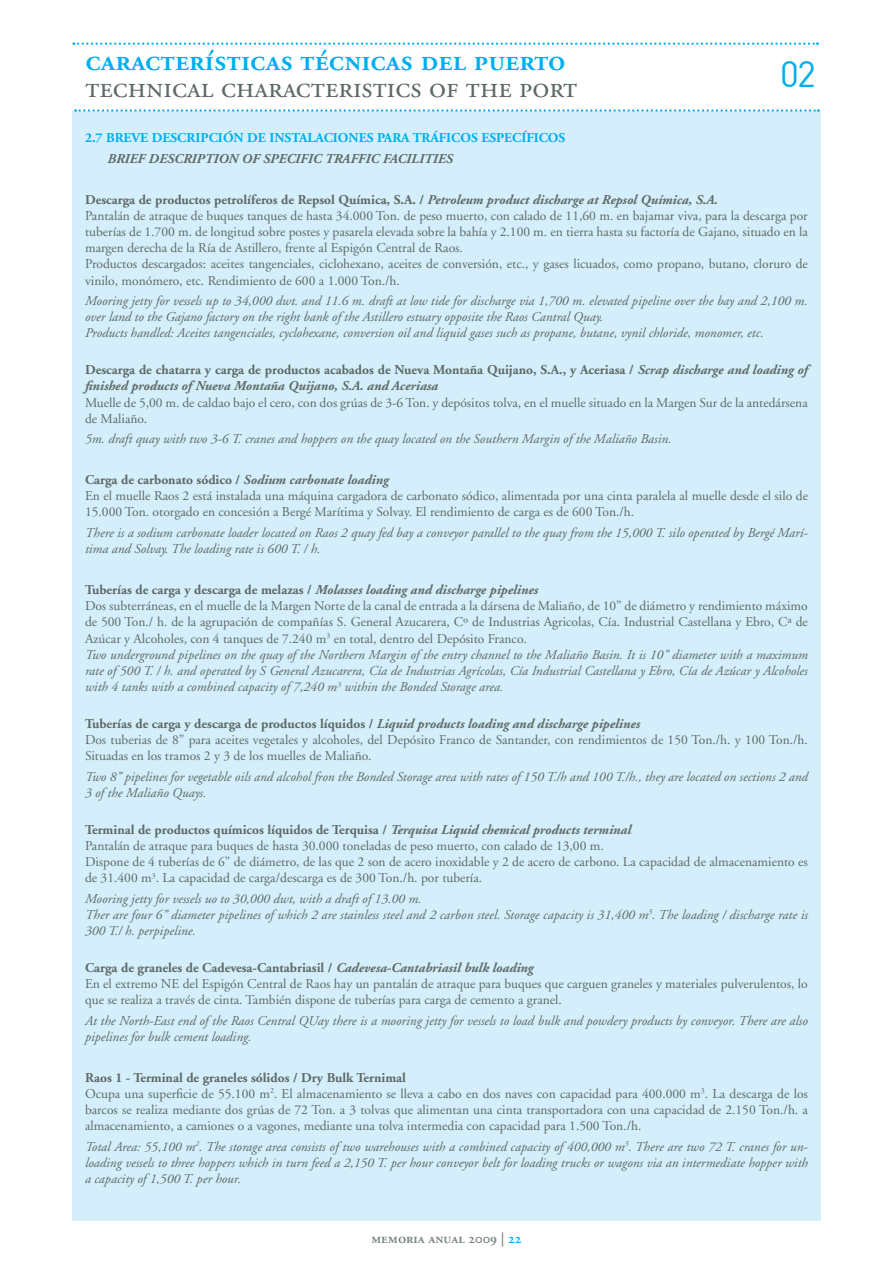
<style>
.page{position:relative;width:893px;height:1263px;background:#fff}
.page>*{position:absolute;margin:0;border:0;box-sizing:border-box;transform-origin:0 0}
.t1{font:36px "DIN";color:#00aeef}
.t2{font:30px "Adobe Garamond Regular SC";color:#5d6966}
.t3{font:30px "Adobe Garamond Semibold SC";color:#00aeef}
.t4{font:14.25px "Adobe Garamond Semibold SC";color:#788482}
.t5{font:13.5px/16.2px "Adobe Garamond";color:#5d6966}
.t6{font:italic 13.5px/16.2px "Adobe Garamond";color:#5d6966}
.t7{font:700 13.5px/16.2px "Adobe Garamond";color:#5d6966}
.t8{font:italic 700 13.5px "Adobe Garamond";color:#5d6966}
.t9{font:700 13.5px "Adobe Garamond";color:#00aeef}
.s1{font-style:italic}
.s2{font-style:normal}
.s3{color:#00aeef}
</style>
<div class="page">
<div style="left:72px;top:111px;width:749px;height:1109px;background:#d4effb"></div>
<svg style="left:73px;top:43px;width:745px;height:2px"></svg>
<svg style="left:75px;top:109px;width:744px;height:3px"></svg>
<p class="t3" style="left:85px;top:44px;width:481px">características técnicas del puerto</p>
<p class="t2" style="left:85px;top:72px;width:493px">technical characteristics of the port</p>
<p class="t1" style="left:780px;top:52px;width:37px">02</p>
<p class="t9" style="left:85px;top:131px;width:482px">2.7 BREVE DESCRIPCIÓN DE INSTALACIONES PARA TRÁFICOS ESPECÍFICOS</p>
<p class="t8" style="left:108px;top:151px;width:347px">BRIEF DESCRIPTION OF SPECIFIC TRAFFIC FACILITIES</p>
<p class="t7" style="left:85px;top:191px;width:634px">Descarga de productos petrolíferos de Repsol Química, S.A. / <span class="s1">Petroleum product discharge at Repsol Química, S.A.</span></p>
<p class="t5" style="left:85px;top:208px;width:724px;text-align:justify">Pantalán de atraque de buques tanques de hasta 34.000 Ton. de peso muerto, con calado de 11,60 m. en bajamar viva, para la descarga por tuberías de 1.700 m. de longitud sobre postes y pasarela elevada sobre la bahía y 2.100 m. en tierra hasta su factoría de Gajano, situado en la margen derecha de la Ría de Astillero, frente al Espigón Central de Raos.</p>
<p class="t5" style="left:85px;top:256px;width:724px">Productos descargados: aceites tangenciales, ciclohexano, aceites de conversión, etc., y gases licuados, como propano, butano, cloruro de vinilo, monómero, etc. Rendimiento de 600 a 1.000 Ton./h.</p>
<p class="t6" style="left:85px;top:293px;width:724px">Mooring jetty for vessels up to 34,000 dwt. and 11.6 m. draft at low tide for discharge via 1,700 m. elevated pipeline over the bay and 2,100 m. over land to the Gajano factory on the right bank of the Astillero estuary opposite the Raos Cantral Quay.</p>
<p class="t6" style="left:85px;top:325px;width:680px">Products handled: Aceites tangenciales, cyclohexane, conversion oil and liquid gases such as propane, butane, vynil chloride, monomer, etc.</p>
<p class="t7" style="left:85px;top:362px;width:724px">Descarga de chatarra y carga de productos acabados de Nueva Montaña Quijano, S.A., y Aceriasa / <span class="s1">Scrap discharge and loading of finished products of Nueva Montaña Quijano, S.A. and Aceriasa</span></p>
<p class="t5" style="left:85px;top:394px;width:724px">Muelle de 5,00 m. de caldao bajo el cero, con dos grúas de 3-6 Ton. y depósitos tolva, en el muelle situado en la Margen Sur de la antedársena de Maliaño.</p>
<p class="t6" style="left:85px;top:431px;width:588px">5m. draft quay with two 3-6 T. cranes and hoppers on the quay located on the Southern Margin of the Maliaño Basin.</p>
<p class="t7" style="left:85px;top:472px;width:305px">Carga de carbonato sódico / <span class="s1">Sodium carbonate loading</span></p>
<p class="t5" style="left:85px;top:488px;width:724px">En el muelle Raos 2 está instalada una máquina cargadora de carbonato sódico, alimentada por una cinta paralela al muelle desde el silo de<br>15.000 Ton. otorgado en concesión a Bergé Marítima y Solvay. El rendimiento de carga es de 600 Ton./h.</p>
<p class="t6" style="left:85px;top:525px;width:724px">There is a sodium carbonate loader located on Raos 2 quay fed bay a conveyor parallel to the quay from the 15,000 T. silo operated by Bergé Marí&shy;tima and Solvay. The loading rate is 600 T. / h.</p>
<p class="t8" style="left:85px;top:582px;width:455px"><span class="s2">Tuberías de carga y descarga de melazas /</span> Molasses loading and discharge pipelines</p>
<p class="t5" style="left:85px;top:598px;width:724px;text-align:justify">Dos subterráneas, en el muelle de la Margen Norte de la canal de entrada a la dársena de Maliaño, de 10” de diámetro y rendimiento máximo de 500 Ton./ h. de la agrupación de compañías S. General Azucarera, Cº de Industrias Agricolas, Cía. Industrial Castellana y Ebro, Cª de Azúcar y Alcoholes, con 4 tanques de 7.240 m<sup>3</sup> en total, dentro del Depósito Franco.</p>
<p class="t6" style="left:85px;top:647px;width:724px;text-align:justify">Two underground pipelines on the quay of the Northern Margin of the entry channel to the Maliaño Basin. It is 10’’ diameter with a maximum rate of 500 T. / h. and operated by S General Azucarera, Cía de Industrias Agrícolas, Cía Industrial Castellana y Ebro, Cía de Azúcar y Alcoholes with 4 tanks with a combined capacity of 7,240 m<sup>3</sup> within the Bonded Storage area.</p>
<p class="t7" style="left:85px;top:716px;width:557px">Tuberías de carga y descarga de productos líquidos / <span class="s1">Liquid products loading and discharge pipelines</span></p>
<p class="t5" style="left:85px;top:732px;width:724px">Dos tuberias de 8” para aceites vegetales y alcoholes, del Depósito Franco de Santander, con rendimientos de 150 Ton./h. y 100 Ton./h.<br>Situadas en los tramos 2 y 3 de los muelles de Maliaño.</p>
<p class="t6" style="left:85px;top:769px;width:724px">Two 8’’ pipelines for vegetable oils and alcohol fron the Bonded Storage area with rates of 150 T./h and 100 T./h., they are located on sections 2 and<br>3 of the Maliaño Quays.</p>
<p class="t7" style="left:85px;top:821px;width:548px">Terminal de productos químicos líquidos de Terquisa / <span class="s1">Terquisa Liquid chemical products terminal</span></p>
<p class="t5" style="left:85px;top:838px;width:520px">Pantalán de atraque para buques de hasta 30.000 toneladas de peso muerto, con calado de 13,00 m.</p>
<p class="t5" style="left:85px;top:854px;width:724px">Dispone de 4 tuberías de 6” de diámetro, de las que 2 son de acero inoxidable y 2 de acero de carbono. La capacidad de almacenamiento es de 31.400 m<sup>3</sup>. La capacidad de carga/descarga es de 300 Ton./h. por tubería.</p>
<p class="t6" style="left:85px;top:891px;width:338px">Mooring jetty for vessels uo to 30,000 dwt, with a draft of 13.00 m.</p>
<p class="t6" style="left:85px;top:907px;width:724px">Ther are four 6’’ diameter pipelines of which 2 are stainless steel and 2 carbon steel. Storage capacity is 31,400 m<sup>3</sup>. The loading / discharge rate is<br>300 T./ h. perpipeline.</p>
<p class="t7" style="left:85px;top:960px;width:450px">Carga de graneles de Cadevesa-Cantabriasil / <span class="s1">Cadevesa-Cantabriasil bulk loading</span></p>
<p class="t5" style="left:85px;top:976px;width:724px">En el extremo NE del Espigón Central de Raos hay un pantalán de atraque para buques que carguen graneles y materiales pulverulentos, lo que se realiza a través de cinta. También dispone de tuberías para carga de cemento a granel.</p>
<p class="t6" style="left:85px;top:1013px;width:724px">At the North-East end of the Raos Central QUay there is a mooring jetty for vessels to load bulk and powdery products by conveyor. There are also pipelines for bulk cement loading.</p>
<p class="t7" style="left:85px;top:1069px;width:322px">Raos 1 - Terminal de graneles sólidos / Dry Bulk Ternimal</p>
<p class="t5" style="left:85px;top:1086px;width:724px;text-align:justify">Ocupa una superficie de 55.100 m<sup>2</sup>. El almacenamiento se lleva a cabo en dos naves con capacidad para 400.000 m<sup>3</sup>. La descarga de los barcos se realiza mediante dos grúas de 72 Ton. a 3 tolvas que alimentan una cinta transportadora con una capacidad de 2.150 Ton./h. a almacenamiento, a camiones o a vagones, mediante una tolva intermedia con capacidad para 1.500 Ton./h.</p>
<p class="t6" style="left:85px;top:1139px;width:724px;text-align:justify">Total Area: 55,100 m<sup>2</sup>. The storage area consists of two warehouses with a combined capacity of 400,000 m<sup>3</sup>. There are two 72 T. cranes for un&shy;loading vessels to three hoppers which in turn feed a 2,150 T. per hour conveyor belt for loading trucks or wagons via an intermediate hopper with a capacity of 1,500 T. per hour.</p>
<p class="t4" style="left:371px;top:1230px;width:152px">memoria anual 2009 | <span class="s3">22</span></p>
</div>
